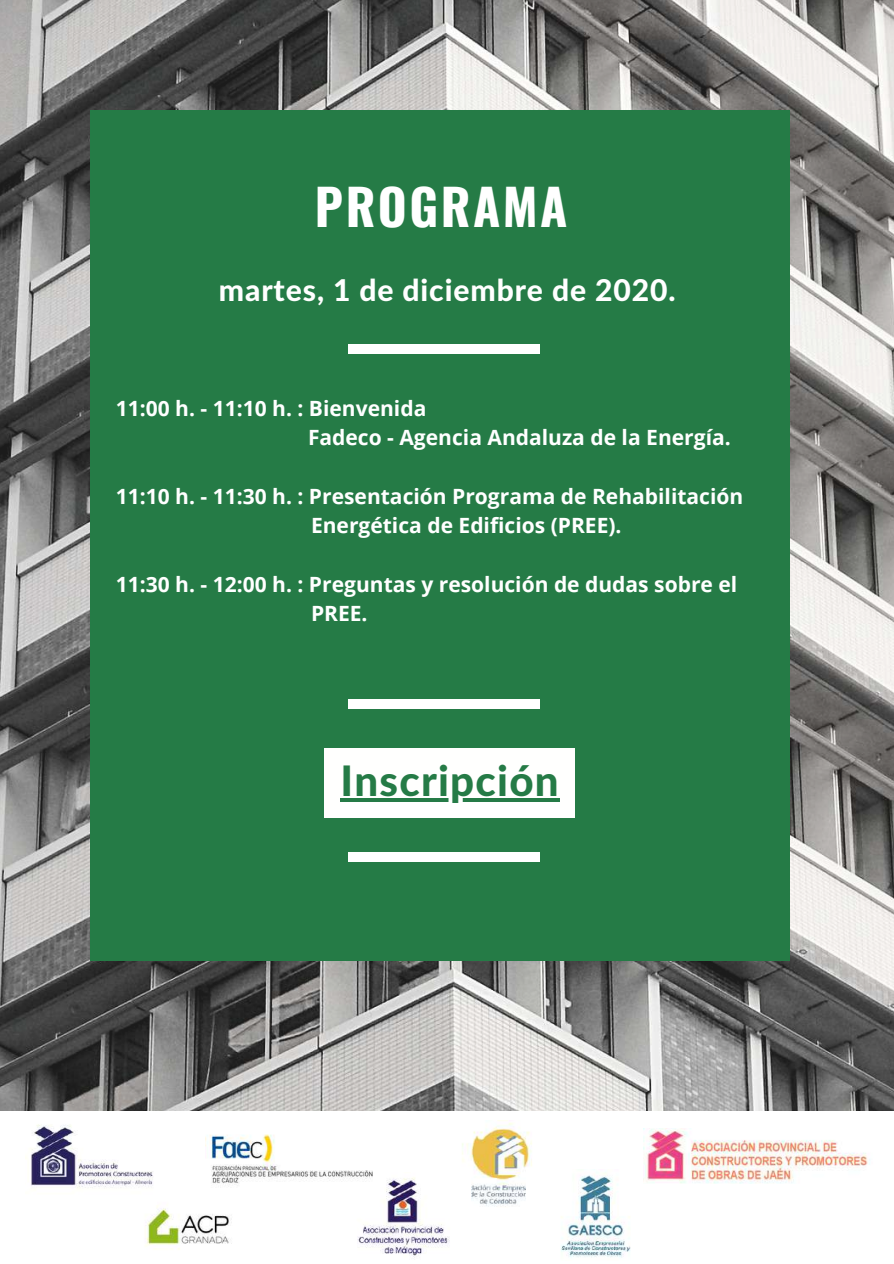
<style>
.page{position:relative;width:894px;height:1264px;background:#fff}
.page>*{position:absolute;margin:0;border:0;box-sizing:border-box;transform-origin:0 0}
.t1{font:700 49.5px "Oswald";letter-spacing:.05em;color:#fff}
.t2{font:800 42px "Lato Latin";letter-spacing:.03em;color:#257b46}
.t3{font:800 30px "Lato Latin";letter-spacing:.03em;color:#fff}
.t4{font:700 21px/29.2px "Open Sans";color:#fff}
</style>
<div class="page">
<img style="left:0;top:0;width:893px;height:1111px">
<div style="left:91px;top:110px;width:698px;height:850px;background:#257b46"></div>
<img style="left:145px;top:1205px;width:87px;height:45px">
<img style="left:31px;top:1124px;width:122px;height:65px">
<img style="left:462px;top:1120px;width:70px;height:87px">
<img style="left:357px;top:1172px;width:113px;height:86px">
<img style="left:205px;top:1134px;width:172px;height:60px">
<img style="left:526px;top:1169px;width:105px;height:89px">
<img style="left:643px;top:1128px;width:227px;height:55px">
<div style="left:324px;top:748px;width:250px;height:69px;background:#fffffe"></div>
<div style="left:348px;top:344px;width:192px;height:10px;background:#fff"></div>
<div style="left:348px;top:699px;width:192px;height:9px;background:#fff"></div>
<div style="left:348px;top:852px;width:192px;height:9px;background:#fff"></div>
<svg style="left:340px;top:798px;width:220px;height:3px"></svg>
<h1 class="t1" style="left:315px;top:168px;width:254px">PROGRAMA</h1>
<h3 class="t3" style="left:219px;top:277px;width:458px">martes, 1 de diciembre de 2020.</h3>
<p class="t4" style="left:308px;top:393px;width:424px;text-indent:-192px">11:00 h. - 11:10 h. : Bienvenida<br>Fadeco - Agencia Andaluza de la Energía.</p>
<p class="t4" style="left:311px;top:481px;width:433px;text-indent:-195px">11:10 h. - 11:30 h. : Presentación Programa de Rehabilitación<br>Energética de Edificios (PREE).</p>
<p class="t4" style="left:311px;top:568px;width:427px;text-indent:-195px">11:30 h. - 12:00 h. : Preguntas y resolución de dudas sobre el<br>PREE.</p>
<h2 class="t2" style="left:340px;top:761px;width:220px">Inscripción</h2>
</div>
